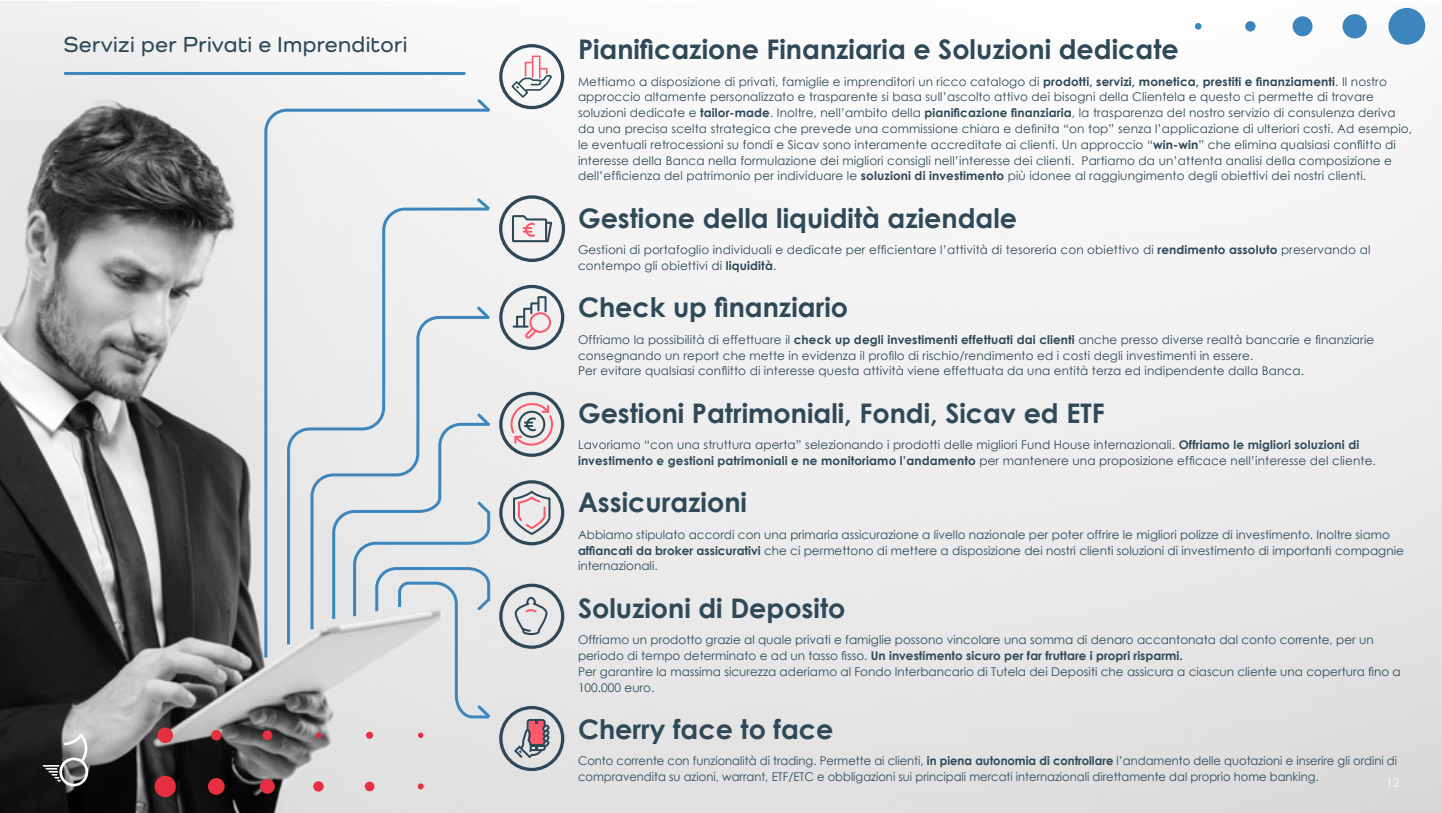
<style>
.page{position:relative;width:1442px;height:813px;background:#fff}
.page>*{position:absolute;margin:0;border:0;box-sizing:border-box;transform-origin:0 0}
.t1{font:700 27px "Century Gothic";color:#2f4958}
.t2{font:600 22.5px "Como";letter-spacing:.02em;color:#2f4958}
.t3{font:12px/15.8px "Century Gothic";letter-spacing:.01em;color:#2f4958}
.t4{font:12px/15.8px "Century Gothic";letter-spacing:.01em;color:#2f4958;scale:.96 1}
.t5{font:12px "Century Gothic";color:#fff}
.s1{font-weight:700}
</style>
<div class="page">
<img style="left:0;top:1px;width:1441px;height:811px">
<svg style="left:263px;top:107px;width:228px;height:553px"></svg>
<svg style="left:491px;top:303px;width:1px;height:18px"></svg>
<svg style="left:475px;top:96px;width:18px;height:18px"></svg>
<svg style="left:499px;top:44px;width:65px;height:65px"></svg>
<svg style="left:499px;top:391px;width:65px;height:65px;background:#c7c1c5"></svg>
<svg style="left:499px;top:285px;width:65px;height:65px"></svg>
<svg style="left:499px;top:480px;width:65px;height:65px;background:#c4c3c7"></svg>
<svg style="left:499px;top:583px;width:65px;height:65px;background:#c2c6ca"></svg>
<svg style="left:499px;top:705px;width:65px;height:65px;background:#b8b2b8"></svg>
<svg style="left:331px;top:410px;width:162px;height:310px;background:#dee0e2"></svg>
<svg style="left:499px;top:195px;width:66px;height:67px"></svg>
<svg style="left:285px;top:206px;width:206px;height:441px;background:#dee3e7"></svg>
<svg style="left:474px;top:195px;width:18px;height:17px"></svg>
<svg style="left:418px;top:732px;width:5px;height:5px"></svg>
<div style="left:366px;top:731px;width:7px;height:7px;background:#e7303f;border-radius:50%"></div>
<svg style="left:316px;top:732px;width:5px;height:5px"></svg>
<div style="left:262px;top:730px;width:10px;height:9px;background:#e7303f;border-radius:50%"></div>
<div style="left:211px;top:729px;width:10px;height:11px;background:#e7303f;border-radius:50%"></div>
<div style="left:157px;top:727px;width:16px;height:15px;background:#e7303f;border-radius:50%"></div>
<svg style="left:418px;top:783px;width:6px;height:6px"></svg>
<div style="left:365px;top:781px;width:9px;height:9px;background:#e7303f;border-radius:50%"></div>
<svg style="left:313px;top:780px;width:11px;height:11px"></svg>
<div style="left:260px;top:778px;width:15px;height:15px;background:#e7303f;border-radius:50%"></div>
<div style="left:208px;top:777px;width:17px;height:17px;background:#e7303f;border-radius:50%"></div>
<div style="left:155px;top:775px;width:21px;height:21px;background:#e7303f;border-radius:50%"></div>
<hr style="left:65px;top:72px;width:399px;height:3px;background:#3c86bd">
<div style="left:1388px;top:8px;width:37px;height:37px;background:#3c86bd;border-radius:50%"></div>
<div style="left:1342px;top:14px;width:24px;height:24px;background:#3c86bd;border-radius:50%"></div>
<div style="left:1292px;top:16px;width:20px;height:20px;background:#3c86bd;border-radius:50%"></div>
<div style="left:1245px;top:21px;width:10px;height:10px;background:#3c86bd;border-radius:50%"></div>
<div style="left:1194px;top:23px;width:7px;height:7px;background:#3c86bd;border-radius:50%"></div>
<svg style="left:43px;top:733px;width:46px;height:53px;background:#717171"></svg>
<h2 class="t2" style="left:64px;top:31px;width:345px">Servizi per Privati e Imprenditori</h2>
<h1 class="t1" style="left:578px;top:29px;width:602px">Pianificazione Finanziaria e Soluzioni dedicate</h1>
<p class="t3" style="left:578px;top:73px;width:835px">Mettiamo a disposizione di privati, famiglie e imprenditori un ricco catalogo di <span class="s1">prodotti, servizi, monetica, prestiti e finanziamenti</span>. Il nostro approccio altamente personalizzato e trasparente si basa sull’ascolto attivo dei bisogni della Clientela e questo ci permette di trovare soluzioni dedicate e <span class="s1">tailor-made</span>. Inoltre, nell’ambito della <span class="s1">pianificazione finanziaria</span>, la trasparenza del nostro servizio di consulenza deriva da una precisa scelta strategica che prevede una commissione chiara e definita “on top” senza l’applicazione di ulteriori costi. Ad esempio, le eventuali retrocessioni su fondi e Sicav sono interamente accreditate ai clienti. Un approccio “<span class="s1">win-win</span>” che elimina qualsiasi conflitto di interesse della Banca nella formulazione dei migliori consigli nell’interesse dei clienti. Partiamo da un’attenta analisi della composizione e dell’efficienza del patrimonio per individuare le <span class="s1">soluzioni di investimento</span> più idonee al raggiungimento degli obiettivi dei nostri clienti.</p>
<h1 class="t1" style="left:578px;top:197px;width:441px">Gestione della liquidità aziendale</h1>
<p class="t3" style="left:578px;top:242px;width:794px">Gestioni di portafoglio individuali e dedicate per efficientare l’attività di tesoreria con obiettivo di <span class="s1">rendimento assoluto</span> preservando al contempo gli obiettivi di <span class="s1">liquidità</span>.</p>
<h1 class="t1" style="left:578px;top:287px;width:271px">Check up finanziario</h1>
<p class="t3" style="left:578px;top:331px;width:798px">Offriamo la possibilità di effettuare il <span class="s1">check up degli investimenti effettuati dai clienti</span> anche presso diverse realtà bancarie e finanziarie consegnando un report che mette in evidenza il profilo di rischio/rendimento ed i costi degli investimenti in essere.<br>Per evitare qualsiasi conflitto di interesse questa attività viene effettuata da una entità terza ed indipendente dalla Banca.</p>
<h1 class="t1" style="left:578px;top:392px;width:528px">Gestioni Patrimoniali, Fondi, Sicav ed ETF</h1>
<p class="t3" style="left:578px;top:436px;width:799px">Lavoriamo “con una struttura aperta” selezionando i prodotti delle migliori Fund House internazionali. <span class="s1">Offriamo le migliori soluzioni di investimento e gestioni patrimoniali e ne monitoriamo l’andamento</span> per mantenere una proposizione efficace nell’interesse del cliente.</p>
<h1 class="t1" style="left:578px;top:481px;width:171px">Assicurazioni</h1>
<p class="t3" style="left:578px;top:526px;width:827px">Abbiamo stipulato accordi con una primaria assicurazione a livello nazionale per poter offrire le migliori polizze di investimento. Inoltre siamo <span class="s1">affiancati da broker assicurativi</span> che ci permettono di mettere a disposizione dei nostri clienti soluzioni di investimento di importanti compagnie internazionali.</p>
<h1 class="t1" style="left:578px;top:587px;width:269px">Soluzioni di Deposito</h1>
<p class="t3" style="left:578px;top:631px;width:824px">Offriamo un prodotto grazie al quale privati e famiglie possono vincolare una somma di denaro accantonata dal conto corrente, per un periodo di tempo determinato e ad un tasso fisso. <span class="s1">Un investimento sicuro per far fruttare i propri risparmi.<br></span>Per garantire la massima sicurezza aderiamo al Fondo Interbancario di Tutela dei Depositi che assicura a ciascun cliente una copertura fino a 100.000 euro.</p>
<h1 class="t1" style="left:578px;top:708px;width:257px">Cherry face to face</h1>
<p class="t4" style="left:578px;top:752px;width:854px">Conto corrente con funzionalità di trading. Permette ai clienti, <span class="s1">in piena autonomia di controllare</span> l’andamento delle quotazioni e inserire gli ordini di compravendita su azioni, warrant, ETF/ETC e obbligazioni sui principali mercati internazionali direttamente dal proprio home banking.</p>
<p class="t5" style="left:1385px;top:773px;width:15px">12</p>
</div>
